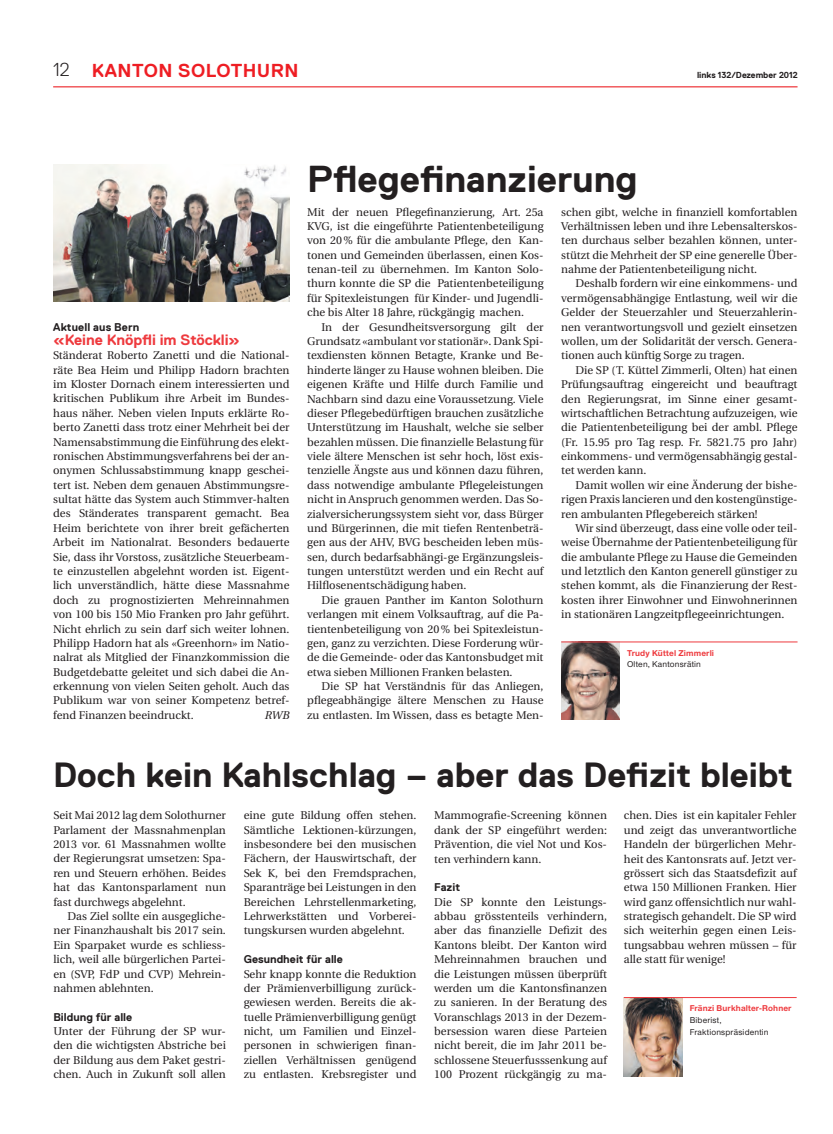
<style>
.page{position:relative;width:833px;height:1134px;background:#fff}
.page>*{position:absolute;margin:0;border:0;box-sizing:border-box;transform-origin:0 0}
.t1{font:700 37.5px "Replica";color:#231f20}
.t2{font:700 35px "Replica";color:#231f20}
.t3{font:700 18.75px "Replica";letter-spacing:.025em;color:#ee1d23}
.t4{font:700 15px "Replica";letter-spacing:-.005em;color:#ee3a3e}
.t5{font:11.25px/14.4px "Utopia";color:#231f20;text-align:justify}
.t6{font:700 11.25px "Replica";color:#231f20}
.t7{font:italic 11.25px "Utopia";color:#231f20}
.t8{font:500 8.75px/11.9px "Nimbus San Nov";letter-spacing:.02em;color:#231f20}
.t9{font:700 8.75px "Nimbus San Nov";letter-spacing:.02em;color:#ee3a3e}
.t10{font:700 8.75px "Replica";color:#231f20}
.s1{font-weight:300;color:#231f20}
</style>
<div class="page">
<hr style="left:53px;top:86px;width:744px;height:1px;background:#ee3a3e">
<img style="left:561px;top:643px;width:59px;height:76px">
<hr style="left:561px;top:642px;width:236px;height:1px;background:#ee3a3e">
<img style="left:53px;top:165px;width:236px;height:137px">
<img style="left:624px;top:998px;width:58px;height:79px">
<hr style="left:624px;top:997px;width:172px;height:1px;background:#ee3a3e">
<h3 class="t3" style="left:53px;top:60px;width:247px"><span class="s1">12</span> Kanton solothurn</h3>
<p class="t10" style="left:697px;top:70px;width:102px">links 132/Dezember 2012</p>
<p class="t6" style="left:53px;top:320px;width:88px">Aktuell aus Bern</p>
<h3 class="t4" style="left:53px;top:331px;width:188px">«Keine Knöpfli im Stöckli»</h3>
<p class="t5" style="left:53px;top:348px;width:238px">Ständerat Roberto Zanetti und die National&shy;räte Bea Heim und Philipp Hadorn brachten im Kloster Dornach einem interessierten und kritischen Publikum ihre Arbeit im Bundes&shy;haus näher. Neben vielen Inputs erklärte Ro&shy;berto Zanetti dass trotz einer Mehrheit bei der Namensabstimmung die Einführung des elekt&shy;ronischen Abstimmungsverfahrens bei der an&shy;onymen Schlussabstimmung knapp geschei&shy;tert ist. Neben dem genauen Abstimmungsre&shy;sultat hätte das System auch Stimmver-halten des Ständerates transparent gemacht. Bea Heim berichtete von ihrer breit gefächerten Arbeit im Nationalrat. Besonders bedauerte Sie, dass ihr Vorstoss, zusätzliche Steuerbeam&shy;te einzustellen abgelehnt worden ist. Eigent&shy;lich unverständlich, hätte diese Massnahme doch zu prognostizierten Mehreinnahmen von 100 bis 150 Mio Franken pro Jahr geführt.<br>Nicht ehrlich zu sein darf sich weiter lohnen.<br>Philipp Hadorn hat als «Greenhorn» im Natio&shy;nalrat als Mitglied der Finanzkommission die Budgetdebatte geleitet und sich dabei die An&shy;erkennung von vielen Seiten geholt. Auch das Publikum war von seiner Kompetenz betref&shy;fend Finanzen beeindruckt.</p>
<p class="t7" style="left:265px;top:709px;width:26px">RWB</p>
<h1 class="t1" style="left:307px;top:158px;width:332px">Pflegefinanzierung</h1>
<p class="t5" style="left:307px;top:205px;width:238px">Mit der neuen Pflegefinanzierung, Art. 25a KVG, ist die eingeführte Patientenbeteiligung von 20% für die ambulante Pflege, den Kan&shy;tonen und Gemeinden überlassen, einen Kos&shy;tenan-teil zu übernehmen. Im Kanton Solo&shy;thurn konnte die SP die Patientenbeteiligung für Spitexleistungen für Kinder- und Jugendli&shy;che bis Alter 18 Jahre, rückgängig machen.</p>
<p class="t5" style="left:307px;top:320px;width:238px;text-indent:14px">In der Gesundheitsversorgung gilt der Grundsatz «ambulant vor stationär». Dank Spi&shy;texdiensten können Betagte, Kranke und Be&shy;hinderte länger zu Hause wohnen bleiben. Die eigenen Kräfte und Hilfe durch Familie und Nachbarn sind dazu eine Voraussetzung. Viele dieser Pflegebedürftigen brauchen zusätzliche Unterstützung im Haushalt, welche sie selber bezahlen müssen. Die finanzielle Belastung für viele ältere Menschen ist sehr hoch, löst exis&shy;tenzielle Ängste aus und können dazu führen, dass notwendige ambulante Pflegeleistungen nicht in Anspruch genommen werden. Das So&shy;zialversicherungssystem sieht vor, dass Bürger und Bürgerinnen, die mit tiefen Rentenbeträ&shy;gen aus der AHV, BVG bescheiden leben müs&shy;sen, durch bedarfsabhängi-ge Ergänzungsleis&shy;tungen unterstützt werden und ein Recht auf Hilflosenentschädigung haben.</p>
<p class="t5" style="left:307px;top:593px;width:238px;text-indent:14px">Die grauen Panther im Kanton Solothurn verlangen mit einem Volksauftrag, auf die Pa&shy;tientenbeteiligung von 20% bei Spitexleistun&shy;gen, ganz zu verzichten. Diese Forderung wür&shy;de die Gemeinde- oder das Kantonsbudget mit etwa sieben Millionen Franken belasten.</p>
<p class="t5" style="left:307px;top:679px;width:238px;text-indent:14px">Die SP hat Verständnis für das Anliegen, pflegeabhängige ältere Menschen zu Hause zu entlasten. Im Wissen, dass es betagte Men-</p>
<p class="t5" style="left:561px;top:205px;width:238px">schen gibt, welche in finanziell komfortablen Verhältnissen leben und ihre Lebensalterskos&shy;ten durchaus selber bezahlen können, unter&shy;stützt die Mehrheit der SP eine generelle Über&shy;nahme der Patientenbeteiligung nicht.</p>
<p class="t5" style="left:561px;top:277px;width:238px;text-indent:14px">Deshalb fordern wir eine einkommens- und vermögensabhängige Entlastung, weil wir die Gelder der Steuerzahler und Steuerzahlerin&shy;nen verantwortungsvoll und gezielt einsetzen wollen, um der Solidarität der versch. Genera&shy;tionen auch künftig Sorge zu tragen.</p>
<p class="t5" style="left:561px;top:363px;width:238px;text-indent:14px">Die SP (T. Küttel Zimmerli, Olten) hat einen Prüfungsauftrag eingereicht und beauftragt den Regierungsrat, im Sinne einer gesamt&shy;wirtschaftlichen Betrachtung aufzuzeigen, wie die Patientenbeteiligung bei der ambl. Pflege (Fr. 15.95 pro Tag resp. Fr. 5821.75 pro Jahr) einkommens- und vermögensabhängig gestal&shy;tet werden kann.</p>
<p class="t5" style="left:561px;top:478px;width:238px;text-indent:14px">Damit wollen wir eine Änderung der bishe&shy;rigen Praxis lancieren und den kostengünstige&shy;ren ambulanten Pflegebereich stärken!</p>
<p class="t5" style="left:561px;top:521px;width:238px;text-indent:14px">Wir sind überzeugt, dass eine volle oder teil&shy;weise Übernahme der Patientenbeteiligung für die ambulante Pflege zu Hause die Gemeinden und letztlich den Kanton generell günstiger zu stehen kommt, als die Finanzierung der Rest&shy;kosten ihrer Einwohner und Einwohnerinnen in stationären Langzeitpflegeeinrichtungen.</p>
<p class="t9" style="left:627px;top:647px;width:89px">Trudy Küttel Zimmerli</p>
<p class="t8" style="left:627px;top:659px;width:75px">Olten, Kantonsrätin</p>
<h2 class="t2" style="left:53px;top:755px;width:741px">Doch kein Kahlschlag – aber das Defizit bleibt</h2>
<p class="t5" style="left:53px;top:808px;width:174px">Seit Mai 2012 lag dem Solothurner Parlament der Massnahmenplan 2013 vor. 61 Massnahmen wollte der Regierungsrat umsetzen: Spa&shy;ren und Steuern erhöhen. Beides hat das Kantonsparlament nun fast durchwegs abgelehnt.</p>
<p class="t5" style="left:53px;top:909px;width:174px;text-indent:14px">Das Ziel sollte ein ausgegliche&shy;ner Finanzhaushalt bis 2017 sein.<br>Ein Sparpaket wurde es schliess&shy;lich, weil alle bürgerlichen Partei&shy;en (SVP, FdP und CVP) Mehrein&shy;nahmen ablehnten.</p>
<p class="t6" style="left:53px;top:1010px;width:80px">Bildung für alle</p>
<p class="t5" style="left:53px;top:1024px;width:174px">Unter der Führung der SP wur&shy;den die wichtigsten Abstriche bei der Bildung aus dem Paket gestri&shy;chen. Auch in Zukunft soll allen</p>
<p class="t5" style="left:244px;top:808px;width:174px">eine gute Bildung offen stehen.<br>Sämtliche Lektionen-kürzungen, insbesondere bei den musischen Fächern, der Hauswirtschaft, der Sek K, bei den Fremdsprachen, Sparanträge bei Leistungen in den Bereichen Lehrstellenmarketing, Lehrwerkstätten und Vorberei&shy;tungskursen wurden abgelehnt.</p>
<p class="t6" style="left:244px;top:953px;width:101px">Gesundheit für alle</p>
<p class="t5" style="left:244px;top:967px;width:174px">Sehr knapp konnte die Reduktion der Prämienverbilligung zurück&shy;gewiesen werden. Bereits die ak&shy;tuelle Prämienverbilligung genügt nicht, um Familien und Einzel&shy;personen in schwierigen finan&shy;ziellen Verhältnissen genügend zu entlasten. Krebsregister und</p>
<p class="t5" style="left:434px;top:809px;width:174px">Mammografie-Screening können dank der SP eingeführt werden:<br>Prävention, die viel Not und Kos&shy;ten verhindern kann.</p>
<p class="t6" style="left:434px;top:881px;width:27px">Fazit</p>
<p class="t5" style="left:434px;top:895px;width:174px">Die SP konnte den Leistungs&shy;abbau grösstenteils verhindern, aber das finanzielle Defizit des Kantons bleibt. Der Kanton wird Mehreinnahmen brauchen und die Leistungen müssen überprüft werden um die Kantonsfinanzen zu sanieren. In der Beratung des Voranschlags 2013 in der Dezem&shy;bersession waren diese Parteien nicht bereit, die im Jahr 2011 be&shy;schlossene Steuerfusssenkung auf 100 Prozent rückgängig zu ma-</p>
<p class="t5" style="left:624px;top:809px;width:174px">chen. Dies ist ein kapitaler Fehler und zeigt das unverantwortliche Handeln der bürgerlichen Mehr&shy;heit des Kantonsrats auf. Jetzt ver&shy;grössert sich das Staatsdefizit auf etwa 150 Millionen Franken. Hier wird ganz offensichtlich nur wahl&shy;strategisch gehandelt. Die SP wird sich weiterhin gegen einen Leis&shy;tungsabbau wehren müssen – für alle statt für wenige!</p>
<p class="t9" style="left:689px;top:1003px;width:103px">Fränzi Burkhalter-Rohner</p>
<p class="t8" style="left:689px;top:1014px;width:80px">Biberist,<br>Fraktionspräsidentin</p>
</div>
